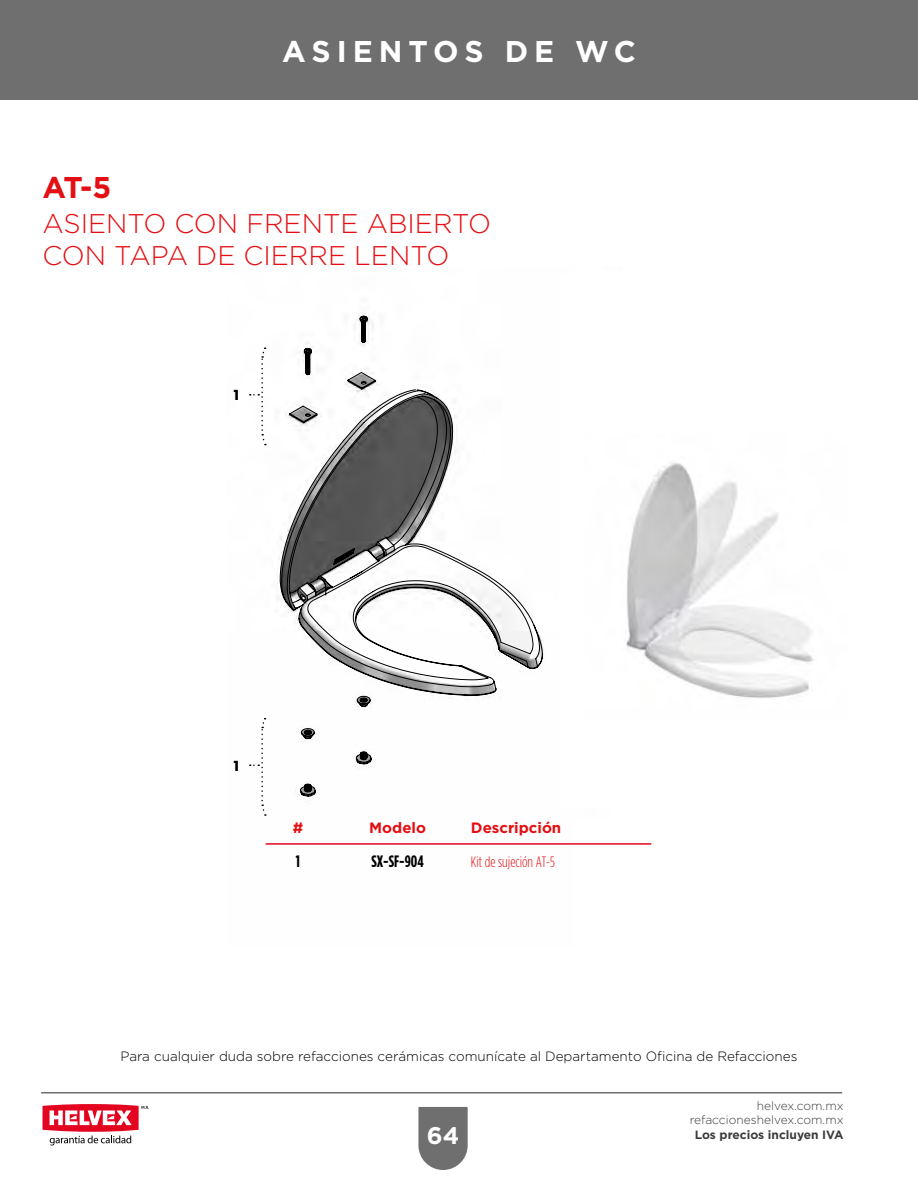
<style>
.page{position:relative;width:918px;height:1188px;background:#fff}
.page>*{position:absolute;margin:0;border:0;box-sizing:border-box;transform-origin:0 0}
.t1{font:700 30px "Gotham";letter-spacing:.2em;color:#fff}
.t2{font:700 30px "Gotham";color:#e30f13}
.t3{font:300 27px/32.4px "Gotham";color:#e30f13}
.t4{font:700 24px "Gotham";color:#fff}
.t5{font:700 16.5px "Gotham Condensed";color:#000}
.t6{font:700 15px "Gotham";color:#e30f13}
.t7{font:300 15px "Gotham Condensed";color:#e30f13}
.t8{font:300 13.5px "Gotham";color:#000}
.t9{font:700 13.5px "Futura Std";color:#000}
.t10{font:300 12px/14.4px "Gotham";color:#3c3c3b;text-align:right}
.t11{font:700 12px "Gotham";color:#3c3c3b}
</style>
<div class="page">
<svg style="left:418px;top:1107px;width:50px;height:63px;background:#7e7d7d"></svg>
<hr style="left:41px;top:1092px;width:801px;height:2px;background:#706f6f">
<svg style="left:43px;top:1104px;width:106px;height:41px"></svg>
<div style="left:0;top:0;width:918px;height:99px;background:#706f6f"></div>
<svg style="left:279px;top:316px;width:264px;height:481px"></svg>
<hr style="left:266px;top:843px;width:385px;height:2px;background:#e30520">
<svg style="left:250px;top:348px;width:16px;height:97px"></svg>
<svg style="left:250px;top:718px;width:16px;height:98px"></svg>
<img style="left:626px;top:463px;width:188px;height:235px">
<h1 class="t2" style="left:43px;top:170px;width:70px">AT-5</h1>
<h1 class="t1" style="left:282px;top:34px;width:355px">ASIENTOS DE WC</h1>
<h2 class="t3" style="left:43px;top:207px;width:450px">ASIENTO CON FRENTE ABIERTO<br>CON TAPA DE CIERRE LENTO</h2>
<p class="t9" style="left:232px;top:386px;width:11px">1</p>
<p class="t9" style="left:232px;top:757px;width:11px">1</p>
<p class="t6" style="left:293px;top:819px;width:12px">#</p>
<p class="t6" style="left:369px;top:819px;width:58px">Modelo</p>
<p class="t6" style="left:471px;top:819px;width:92px">Descripción</p>
<p class="t5" style="left:296px;top:852px;width:6px">1</p>
<p class="t5" style="left:371px;top:852px;width:54px">SX-SF-904</p>
<p class="t7" style="left:471px;top:854px;width:86px">Kit de sujeción AT-5</p>
<p class="t8" style="left:121px;top:1048px;width:678px">Para cualquier duda sobre refacciones cerámicas comunícate al Departamento Oficina de Refacciones</p>
<h3 class="t4" style="left:427px;top:1122px;width:34px">64</h3>
<p class="t10" style="left:690px;top:1098px;width:155px">helvex.com.mx refaccioneshelvex.com.mx</p>
<p class="t11" style="left:695px;top:1128px;width:150px">Los precios incluyen IVA</p>
</div>
